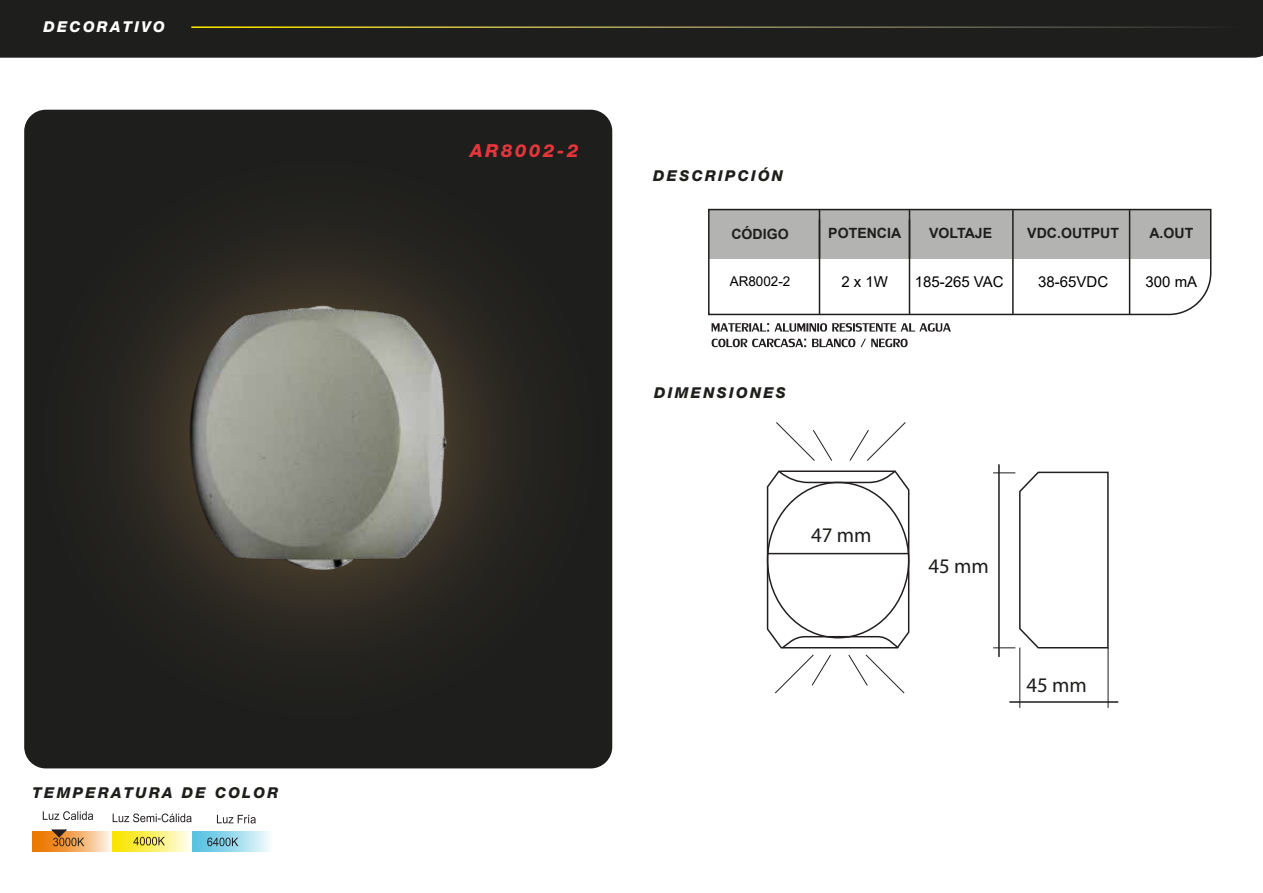
<style>
.page{position:relative;width:1263px;height:893px;background:#fff}
.page>*{position:absolute;margin:0;border:0;box-sizing:border-box;transform-origin:0 0}
.t1{font:20.85px "Myriad Pro";color:#1d1d1b}
.t2{font:italic 800 18px "Helvetica Neue LT Std";letter-spacing:.15em;color:#e6363b}
.t3{font:italic 800 15px "Helvetica Neue LT Std";letter-spacing:.15em;color:#1e1e1c}
.t4{font:15px "Arial";color:#010101}
.t5{font:italic 800 15px "Helvetica Neue LT Std";letter-spacing:.15em;color:#fff}
.t6{font:700 14.1px "Arial";color:#1e1e1c}
.t7{font:13.5px "Arial";color:#010101}
</style>
<div class="page">
<div style="left:0;top:0;width:1263px;height:58px;background:#1e1e1c"></div>
<hr style="left:191px;top:26px;width:1051px;height:2px;background:#fff">
<svg style="left:24px;top:110px;width:588px;height:658px;background:#21201d"></svg>
<svg style="left:217px;top:815px;width:39px;height:8px"></svg>
<svg style="left:43px;top:811px;width:50px;height:9px"></svg>
<svg style="left:113px;top:813px;width:79px;height:9px"></svg>
<svg style="left:33px;top:831px;width:80px;height:21px"></svg>
<svg style="left:113px;top:831px;width:80px;height:21px"></svg>
<div style="left:193px;top:831px;width:80px;height:21px;background:linear-gradient(to right,#49bbdd,#f0f9fc)"></div>
<svg style="left:133px;top:837px;width:32px;height:8px"></svg>
<svg style="left:207px;top:838px;width:31px;height:8px"></svg>
<svg style="left:50px;top:829px;width:34px;height:17px"></svg>
<svg style="left:708px;top:208px;width:504px;height:108px"></svg>
<svg style="left:711px;top:323px;width:240px;height:9px"></svg>
<svg style="left:711px;top:339px;width:196px;height:8px"></svg>
<img style="left:162px;top:281px;width:313px;height:316px">
<hr style="left:1108px;top:648px;width:1px;height:60px;background:#1d1d1c">
<hr style="left:1019px;top:648px;width:1px;height:60px;background:#1d1d1c">
<hr style="left:1009px;top:701px;width:109px;height:2px;background:#1d1d1c">
<svg style="left:993px;top:471px;width:116px;height:178px"></svg>
<hr style="left:998px;top:464px;width:2px;height:193px;background:#1d1d1c">
<svg style="left:776px;top:422px;width:57px;height:39px"></svg>
<svg style="left:849px;top:422px;width:57px;height:39px"></svg>
<svg style="left:766px;top:470px;width:144px;height:224px"></svg>
<p class="t5" style="left:43px;top:17px;width:123px">DECORATIVO</p>
<p class="t3" style="left:33px;top:784px;width:247px">TEMPERATURA DE COLOR</p>
<p class="t2" style="left:470px;top:140px;width:110px">AR8002-2</p>
<p class="t3" style="left:653px;top:166px;width:131px">DESCRIPCIÓN</p>
<p class="t6" style="left:731px;top:224px;width:59px">CÓDIGO</p>
<p class="t6" style="left:828px;top:223px;width:74px">POTENCIA</p>
<p class="t6" style="left:1027px;top:223px;width:93px">VDC.OUTPUT</p>
<p class="t6" style="left:1149px;top:223px;width:45px">A.OUT</p>
<p class="t4" style="left:841px;top:271px;width:48px">2 x 1W</p>
<p class="t4" style="left:915px;top:271px;width:90px">185-265 VAC</p>
<p class="t4" style="left:1038px;top:271px;width:72px">38-65VDC</p>
<p class="t4" style="left:1145px;top:271px;width:53px">300 mA</p>
<p class="t6" style="left:929px;top:223px;width:65px">VOLTAJE</p>
<p class="t7" style="left:730px;top:272px;width:62px">AR8002-2</p>
<p class="t3" style="left:654px;top:383px;width:133px">DIMENSIONES</p>
<h1 class="t1" style="left:811px;top:523px;width:62px">47 mm</h1>
<h1 class="t1" style="left:928px;top:553px;width:62px">45 mm</h1>
<h1 class="t1" style="left:1026px;top:672px;width:62px">45 mm</h1>
</div>
